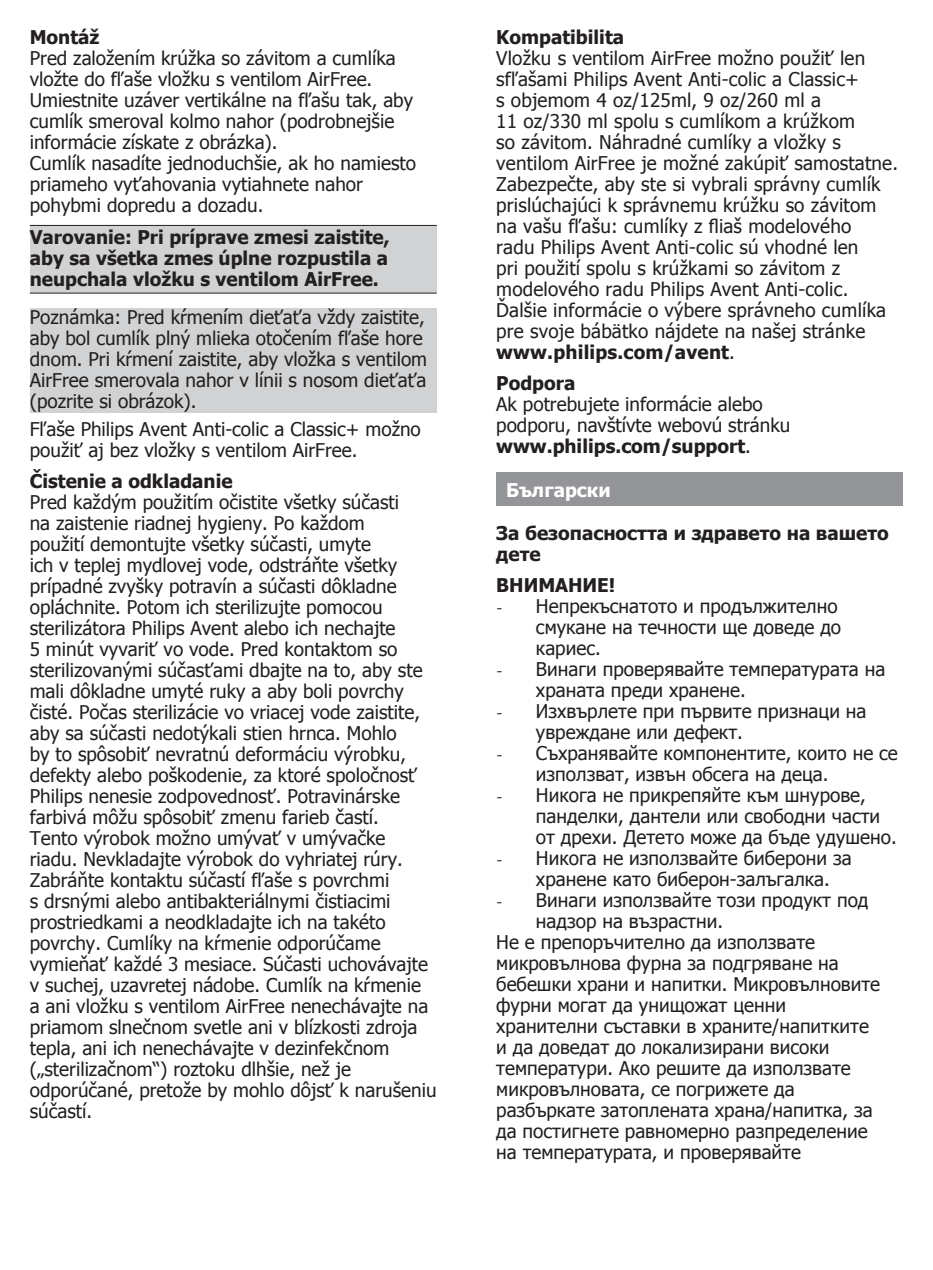
<style>
.page{position:relative;width:933px;height:1270px;background:#fff}
.page>*{position:absolute;margin:0;border:0;box-sizing:border-box;transform-origin:0 0}
.t1{font:18.9px/21px "Tahoma";color:#231f20}
.t2{font:700 18.9px/21px "Tahoma";color:#231f20;text-align:justify}
.t3{font:700 18.9px "Tahoma";color:#fff}
.s1{font-weight:700}
.s2{font-family:"Minion Pro"}
</style>
<div class="page">
<div style="left:30px;top:225px;width:407px;height:68px;background:#d1d2d4"></div>
<hr style="left:30px;top:225px;width:407px;height:1px;background:#231f20">
<hr style="left:30px;top:293px;width:407px;height:1px;background:#231f20">
<div style="left:30px;top:309px;width:407px;height:104px;background:#d1d2d4"></div>
<div style="left:496px;top:473px;width:407px;height:33px;background:#939598"></div>
<p class="t2" style="left:30px;top:26px;width:71px">Montáž</p>
<p class="t1" style="left:30px;top:47px;width:388px">Pred založením krúžka so závitom a cumlíka vložte do fľaše vložku s ventilom AirFree.<br>Umiestnite uzáver vertikálne na fľašu tak, aby cumlík smeroval kolmo nahor (podrobnejšie informácie získate z obrázka).<br>Cumlík nasadíte jednoduchšie, ak ho namiesto priameho vyťahovania vytiahnete nahor pohybmi dopredu a dozadu.</p>
<p class="t2" style="left:30px;top:225px;width:361px">Varovanie: Pri príprave zmesi zaistite, aby sa všetka zmes úplne rozpustila a neupchala vložku s ventilom AirFree.</p>
<p class="t1" style="left:30px;top:306px;width:399px">Poznámka: Pred kŕmením dieťaťa vždy zaistite, aby bol cumlík plný mlieka otočením fľaše hore dnom. Pri kŕmení zaistite, aby vložka s ventilom AirFree smerovala nahor v línii s nosom dieťaťa (pozrite si obrázok).</p>
<p class="t1" style="left:30px;top:418px;width:392px">Fľaše Philips Avent Anti-colic a Classic+ možno použiť aj bez vložky s ventilom AirFree.</p>
<p class="t2" style="left:30px;top:470px;width:204px">Čistenie a odkladanie</p>
<p class="t1" style="left:30px;top:491px;width:408px">Pred každým použitím očistite všetky súčasti<br>na zaistenie riadnej hygieny. Po každom<br>použití demontujte všetky súčasti, umyte<br>ich v teplej mydlovej vode, odstráňte všetky prípadné zvyšky potravín a súčasti dôkladne opláchnite. Potom ich sterilizujte pomocou sterilizátora Philips Avent alebo ich nechajte<br>5 minút vyvariť vo vode. Pred kontaktom so sterilizovanými súčasťami dbajte na to, aby ste mali dôkladne umyté ruky a aby boli povrchy čisté. Počas sterilizácie vo vriacej vode zaistite, aby sa súčasti nedotýkali stien hrnca. Mohlo<br>by to spôsobiť nevratnú deformáciu výrobku, defekty alebo poškodenie, za ktoré spoločnosť Philips nenesie zodpovednosť. Potravinárske farbivá môžu spôsobiť zmenu farieb častí.<br>Tento výrobok možno umývať v umývačke riadu. Nevkladajte výrobok do vyhriatej rúry.<br>Zabráňte kontaktu súčastí fľaše s povrchmi<br>s drsnými alebo antibakteriálnymi čistiacimi prostriedkami a neodkladajte ich na takéto povrchy. Cumlíky na kŕmenie odporúčame vymieňať každé 3 mesiace. Súčasti uchovávajte v suchej, uzavretej nádobe. Cumlík na kŕmenie<br>a ani vložku s ventilom AirFree nenechávajte na priamom slnečnom svetle ani v blízkosti zdroja tepla, ani ich nenechávajte v dezinfekčnom („sterilizačnom“) roztoku dlhšie, než je odporúčané, pretože by mohlo dôjsť k narušeniu súčastí.</p>
<p class="t2" style="left:496px;top:26px;width:129px">Kompatibilita</p>
<p class="t1" style="left:496px;top:47px;width:403px">Vložku s ventilom AirFree možno použiť len sfľašami Philips Avent Anti-colic a Classic+<br>s objemom 4 oz/125ml, 9 oz/260 ml a<br>11 oz/330 ml spolu s cumlíkom a krúžkom<br>so závitom. Náhradné cumlíky a vložky s ventilom AirFree je možné zakúpiť samostatne.<br>Zabezpečte, aby ste si vybrali správny cumlík prislúchajúci k správnemu krúžku so závitom na vašu fľašu: cumlíky z fliaš modelového<br>radu Philips Avent Anti-colic sú vhodné len<br>pri použití spolu s krúžkami so závitom z modelového radu Philips Avent Anti-colic.<br>Ďalšie informácie o výbere správneho cumlíka pre svoje bábätko nájdete na našej stránke <span class="s1">www.philips.com/avent</span>.</p>
<p class="t2" style="left:496px;top:372px;width:81px">Podpora</p>
<p class="t1" style="left:496px;top:393px;width:295px">Ak potrebujete informácie alebo podporu, navštívte webovú stránku <span class="s1">www.philips.com/support</span>.</p>
<p class="t3" style="left:506px;top:477px;width:106px">Български</p>
<p class="t2" style="left:496px;top:521px;width:394px">За безопасността и здравето на вашето дете</p>
<p class="t2" style="left:496px;top:573px;width:121px">ВНИМАНИЕ!</p>
<p class="t1" style="left:536px;top:594px;width:307px;text-indent:-40px"><span class="s2">-</span> Непрекъснатото и продължително смукане на течности ще доведе до кариес.</p>
<p class="t1" style="left:536px;top:657px;width:351px;text-indent:-40px"><span class="s2">-</span> Винаги проверявайте температурата на храната преди хранене.</p>
<p class="t1" style="left:536px;top:699px;width:332px;text-indent:-40px"><span class="s2">-</span> Изхвърлете при първите признаци на увреждане или дефект.</p>
<p class="t1" style="left:536px;top:741px;width:363px;text-indent:-40px"><span class="s2">-</span> Съхранявайте компонентите, които не се използват, извън обсега на деца.</p>
<p class="t1" style="left:536px;top:783px;width:362px;text-indent:-40px"><span class="s2">-</span> Никога не прикрепяйте към шнурове, панделки, дантели или свободни части от дрехи. Детето може да бъде удушено.</p>
<p class="t1" style="left:536px;top:846px;width:317px;text-indent:-40px"><span class="s2">-</span> Никога не използвайте биберони за хранене като биберон-залъгалка.</p>
<p class="t1" style="left:496px;top:888px;width:374px"><span class="s2">-</span> Винаги използвайте този продукт под</p>
<p class="t1" style="left:536px;top:909px;width:189px">надзор на възрастни.</p>
<p class="t1" style="left:496px;top:930px;width:320px">Не е препоръчително да използвате</p>
<p class="t1" style="left:496px;top:951px;width:344px">микровълнова фурна за подгряване на</p>
<p class="t1" style="left:496px;top:972px;width:385px">бебешки храни и напитки. Микровълновите</p>
<p class="t1" style="left:496px;top:993px;width:291px">фурни могат да унищожат ценни</p>
<p class="t1" style="left:496px;top:1014px;width:374px">хранителни съставки в храните/напитките</p>
<p class="t1" style="left:496px;top:1035px;width:335px">и да доведат до локализирани високи</p>
<p class="t1" style="left:496px;top:1056px;width:356px">температури. Ако решите да използвате</p>
<p class="t1" style="left:496px;top:1077px;width:300px">микровълновата, се погрижете да</p>
<p class="t1" style="left:496px;top:1098px;width:378px">разбъркате затоплената храна/напитка, за</p>
<p class="t1" style="left:496px;top:1119px;width:373px">да постигнете равномерно разпределение</p>
<p class="t1" style="left:496px;top:1140px;width:306px">на температурата, и проверявайте</p>
</div>
